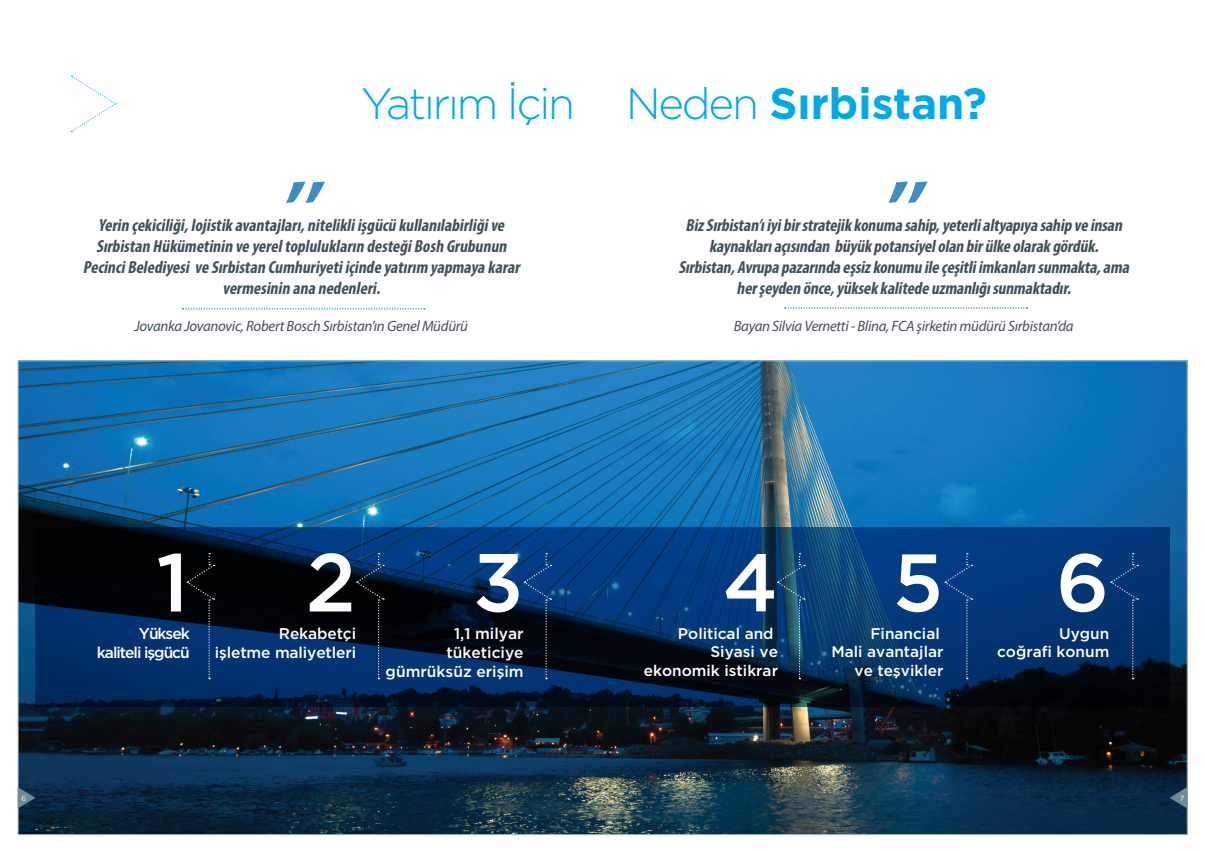
<style>
.page{position:relative;width:1205px;height:851px;background:#fff}
.page>*{position:absolute;margin:0;border:0;box-sizing:border-box;transform-origin:0 0}
.t1{font:87.5px "Myriad Pro";color:#3e8fc1;scale:1.5 1}
.t2{font:500 82.12px "Gotham";color:#fff}
.t3{font:500 81.25px "Gotham";color:#fff}
.t4{font:300 43.75px "Gotham";letter-spacing:-.05em;color:#00abe5}
.t5{font:italic 700 condensed 17.5px/21.2px "Myriad Pro";color:#425159;text-align:center}
.t6{font:500 15.5px/18.6px "Gotham";letter-spacing:-.01em;color:#fff;text-align:right}
.t7{font:500 15.5px/18.6px "Gotham";letter-spacing:-.065em;color:#fff;text-align:right}
.t8{font:500 15.38px/18.5px "Gotham";color:#fff;text-align:right}
.t9{font:italic 15px "Myriad Pro";letter-spacing:-.02em;color:#425159}
.t10{font:7.5px "Gotham";color:#fff}
.s1{font-weight:700}
</style>
<div class="page">
<img style="left:20px;top:362px;width:1165px;height:470px">
<svg style="left:785px;top:307px;width:242px;height:1px"></svg>
<svg style="left:1169px;top:787px;width:18px;height:21px"></svg>
<svg style="left:35px;top:527px;width:1134px;height:180px"></svg>
<svg style="left:182px;top:308px;width:243px;height:1px"></svg>
<svg style="left:187px;top:553px;width:28px;height:126px"></svg>
<svg style="left:356px;top:553px;width:28px;height:126px"></svg>
<svg style="left:524px;top:553px;width:27px;height:126px"></svg>
<svg style="left:18px;top:787px;width:17px;height:21px"></svg>
<svg style="left:71px;top:75px;width:45px;height:57px"></svg>
<svg style="left:777px;top:553px;width:28px;height:126px"></svg>
<svg style="left:944px;top:553px;width:28px;height:126px"></svg>
<svg style="left:1110px;top:553px;width:28px;height:126px"></svg>
<p class="t1" style="left:281px;top:158px;width:32px">”</p>
<p class="t4" style="left:361px;top:76px;width:627px">Yatırım İçin Neden <span class="s1">Sırbistan?</span></p>
<p class="t1" style="left:884px;top:158px;width:32px">”</p>
<p class="t5" style="left:83px;top:214px;width:442px">Yerin çekiciliği,lojistik avantajları,nitelikliişgücü kullanılabirliğive Sırbistan Hükümetinin ve yereltoplulukların desteğiBosh Grubunun PecinciBelediyesi ve Sırbistan Cumhuriyetiiçinde yatırım yapmaya karar vermesinin ana nedenleri.</p>
<p class="t9" style="left:134px;top:316px;width:335px">Jovanka Jovanovic, Robert Bosch Sırbistan’ın Genel Müdürü</p>
<p class="t5" style="left:685px;top:214px;width:442px">BizSırbistan’ıiyibirstratejikkonumasahip,yeterlialtyapıyasahip veinsan kaynaklarıaçısından büyükpotansiyelolan birülkeolarakgördük.</p>
<p class="t5" style="left:678px;top:256px;width:456px">Sırbistan,Avrupapazarındaeşsizkonumu ileçeşitliimkanlarısunmakta,ama herşeyden önce,yüksekkalitedeuzmanlığısunmaktadır.</p>
<p class="t9" style="left:734px;top:316px;width:341px">Bayan Silvia Vernetti - Blina, FCA şirketin müdürü Sırbistan’da</p>
<p class="t10" style="left:21px;top:793px;width:6px">6</p>
<p class="t2" style="left:156px;top:528px;width:34px">1</p>
<p class="t7" style="left:97px;top:624px;width:94px">Yüksek kaliteli işgücü</p>
<p class="t2" style="left:306px;top:528px;width:52px">2</p>
<p class="t6" style="left:215px;top:624px;width:143px">Rekabetçi<br>işletme maliyetleri</p>
<p class="t2" style="left:473px;top:528px;width:52px">3</p>
<p class="t6" style="left:386px;top:624px;width:140px">1,1 milyar tüketiciye gümrüksüz erişim</p>
<p class="t3" style="left:723px;top:529px;width:57px">4</p>
<p class="t8" style="left:644px;top:642px;width:136px">Siyasi ve ekonomik istikrar</p>
<p class="t8" style="left:678px;top:623px;width:97px">Political and</p>
<p class="t3" style="left:893px;top:529px;width:52px">5</p>
<p class="t8" style="left:831px;top:623px;width:114px">Financial<br>Mali avantajlar ve teşvikler</p>
<p class="t3" style="left:1056px;top:529px;width:55px">6</p>
<p class="t8" style="left:997px;top:623px;width:114px">Uygun<br>coğrafi konum</p>
<p class="t10" style="left:1179px;top:793px;width:6px">7</p>
</div>
